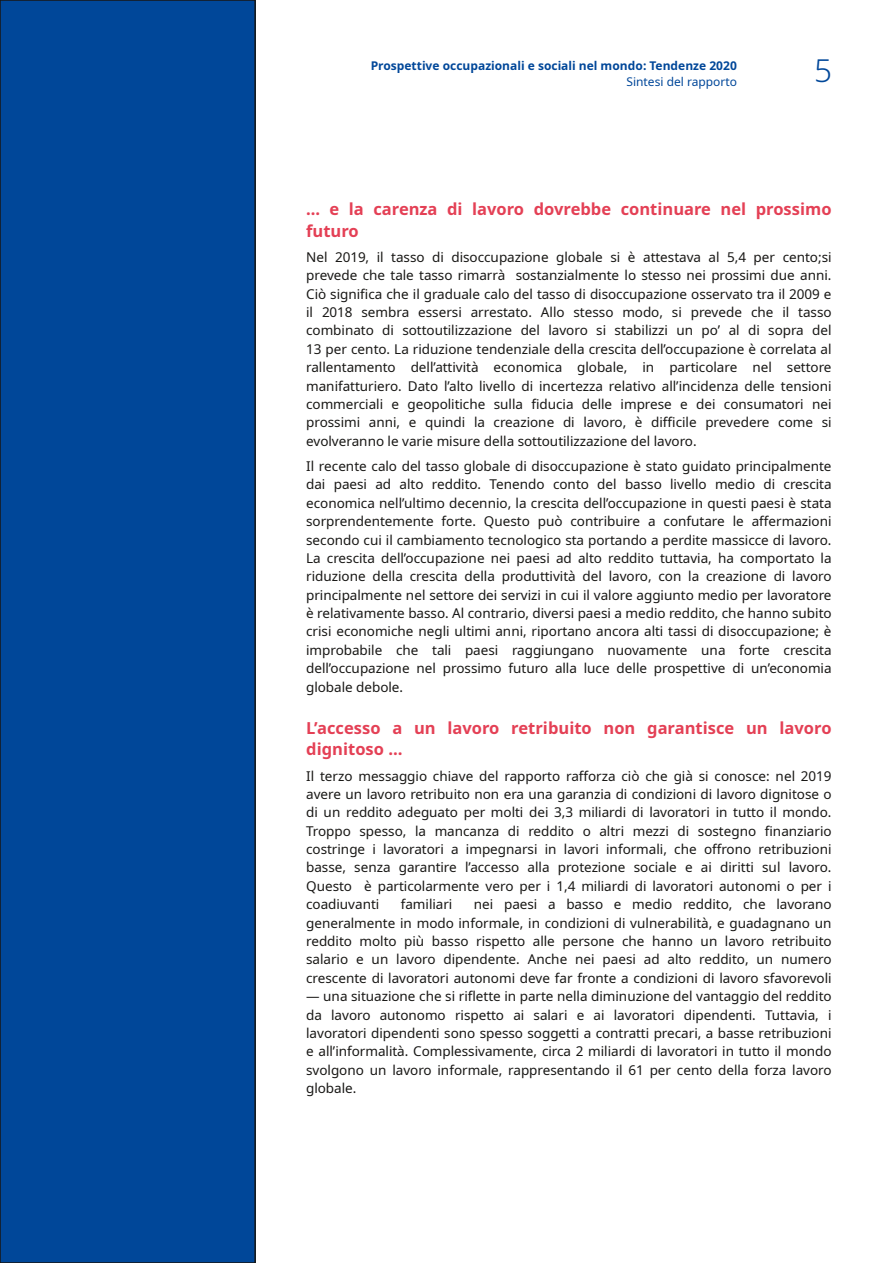
<style>
.page{position:relative;width:893px;height:1263px;background:#fff}
.page>*{position:absolute;margin:0;border:0;box-sizing:border-box;transform-origin:0 0}
.t1{font:300 31.5px "Noto Sans";color:#004799}
.t2{font:700 16.5px/21.8px "Noto Sans";color:#e44055}
.t3{font:13.5px/18.5px "Noto Sans";color:#181715;text-align:justify}
.t4{font:700 12px "Noto Sans";letter-spacing:.005em;color:#004799}
.t5{font:12px "Noto Sans";color:#004799}
</style>
<div class="page">
<div style="left:0;top:0;width:255px;height:1263px;background:#004799"></div>
<div style="left:0;top:0;width:256px;height:1263px;border:2px solid #181715"></div>
<p class="t4" style="left:371px;top:57px;width:368px">Prospettive occupazionali e sociali nel mondo: Tendenze 2020</p>
<p class="t5" style="left:626px;top:73px;width:112px">Sintesi del rapporto</p>
<h1 class="t1" style="left:814px;top:48px;width:19px">5</h1>
<p class="t2" style="left:306px;top:198px;width:527px">... e la carenza di lavoro dovrebbe continuare nel prossimo futuro</p>
<p class="t3" style="left:306px;top:247px;width:527px">Nel 2019, il tasso di disoccupazione globale si è attestava al 5,4 per cento;si prevede che tale tasso rimarrà sostanzialmente lo stesso nei prossimi due anni.<br>Ciò significa che il graduale calo del tasso di disoccupazione osservato tra il 2009 e il 2018 sembra essersi arrestato. Allo stesso modo, si prevede che il tasso combinato di sottoutilizzazione del lavoro si stabilizzi un po’ al di sopra del 13 per cento. La riduzione tendenziale della crescita dell’occupazione è correlata al rallentamento dell’attività economica globale, in particolare nel settore manifatturiero. Dato l’alto livello di incertezza relativo all’incidenza delle tensioni commerciali e geopolitiche sulla fiducia delle imprese e dei consumatori nei prossimi anni, e quindi la creazione di lavoro, è difficile prevedere come si evolveranno le varie misure della sottoutilizzazione del lavoro.</p>
<p class="t3" style="left:306px;top:456px;width:527px">Il recente calo del tasso globale di disoccupazione è stato guidato principalmente dai paesi ad alto reddito. Tenendo conto del basso livello medio di crescita economica nell’ultimo decennio, la crescita dell’occupazione in questi paesi è stata sorprendentemente forte. Questo può contribuire a confutare le affermazioni secondo cui il cambiamento tecnologico sta portando a perdite massicce di lavoro.<br>La crescita dell’occupazione nei paesi ad alto reddito tuttavia, ha comportato la riduzione della crescita della produttività del lavoro, con la creazione di lavoro principalmente nel settore dei servizi in cui il valore aggiunto medio per lavoratore è relativamente basso. Al contrario, diversi paesi a medio reddito, che hanno subito crisi economiche negli ultimi anni, riportano ancora alti tassi di disoccupazione; è improbabile che tali paesi raggiungano nuovamente una forte crescita dell’occupazione nel prossimo futuro alla luce delle prospettive di un’economia globale debole.</p>
<p class="t2" style="left:306px;top:716px;width:527px">L’accesso a un lavoro retribuito non garantisce un lavoro dignitoso …</p>
<p class="t3" style="left:306px;top:766px;width:527px">Il terzo messaggio chiave del rapporto rafforza ciò che già si conosce: nel 2019 avere un lavoro retribuito non era una garanzia di condizioni di lavoro dignitose o di un reddito adeguato per molti dei 3,3 miliardi di lavoratori in tutto il mondo.<br>Troppo spesso, la mancanza di reddito o altri mezzi di sostegno finanziario costringe i lavoratori a impegnarsi in lavori informali, che offrono retribuzioni basse, senza garantire l’accesso alla protezione sociale e ai diritti sul lavoro.<br>Questo è particolarmente vero per i 1,4 miliardi di lavoratori autonomi o per i coadiuvanti</p>
<p class="t3" style="left:401px;top:895px;width:53px">familiari</p>
<p class="t3" style="left:306px;top:895px;width:527px;text-indent:168px">nei paesi a basso e medio reddito, che lavorano generalmente in modo informale, in condizioni di vulnerabilità, e guadagnano un reddito molto più basso rispetto alle persone che hanno un lavoro retribuito salario e un lavoro dipendente. Anche nei paesi ad alto reddito, un numero crescente di lavoratori autonomi deve far fronte a condizioni di lavoro sfavorevoli</p>
<p class="t3" style="left:306px;top:987px;width:527px">— una situazione che si riflette in parte nella diminuzione del vantaggio del reddito da lavoro autonomo rispetto ai salari e ai lavoratori dipendenti. Tuttavia, i lavoratori dipendenti sono spesso soggetti a contratti precari, a basse retribuzioni e all’informalità. Complessivamente, circa 2 miliardi di lavoratori in tutto il mondo svolgono un lavoro informale, rappresentando il 61 per cento della forza lavoro globale.</p>
</div>
